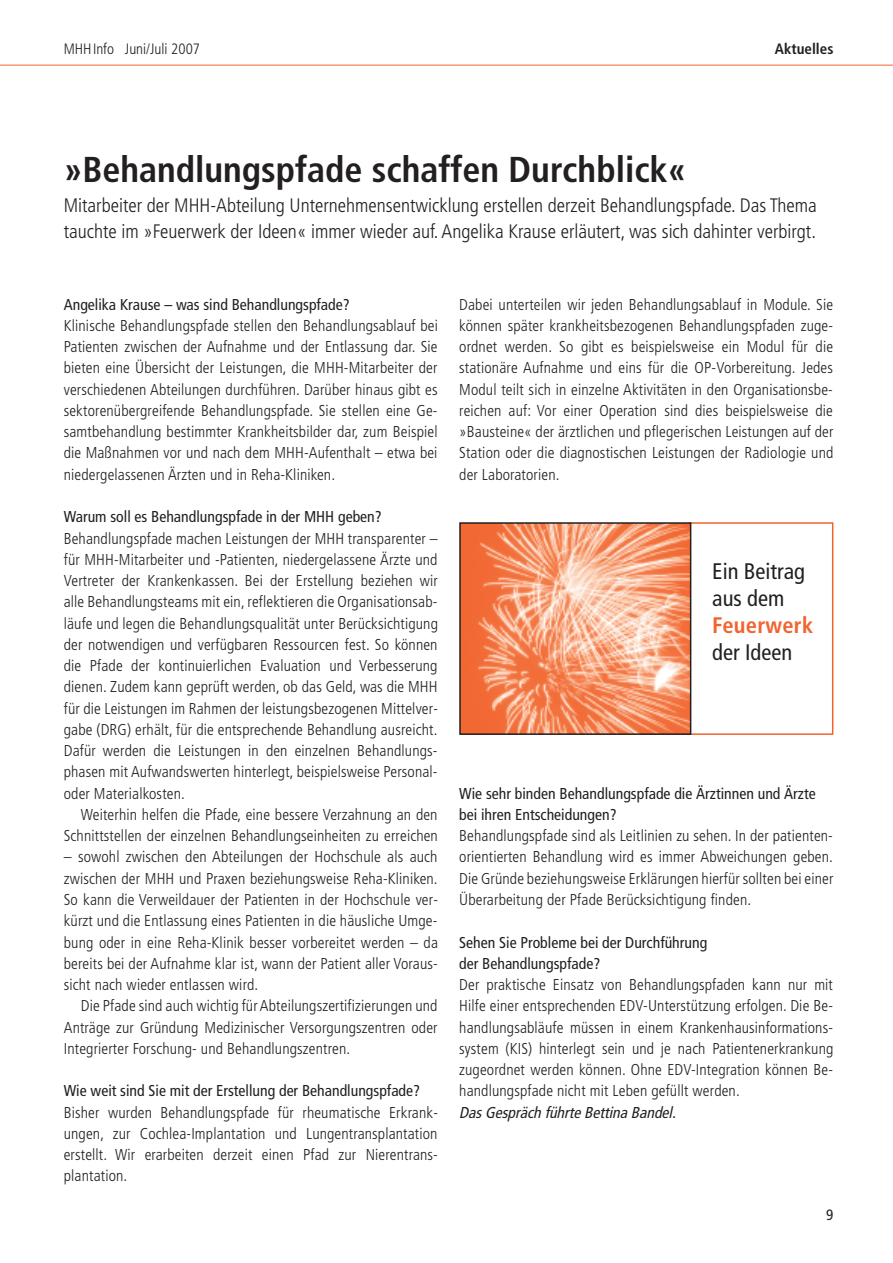
<style>
.page{position:relative;width:893px;height:1263px;background:#fff}
.page>*{position:absolute;margin:0;border:0;box-sizing:border-box;transform-origin:0 0}
.t1{font:700 condensed 36px "Frutiger LT Std";color:#231f20}
.t2{font:condensed 22.5px/27px "Frutiger";color:#231f20}
.t3{font:700 condensed 22.5px "Frutiger LT Std";letter-spacing:.01em;color:#f2642f}
.t4{font:300 condensed 19.5px/25.5px "Frutiger LT Std";color:#231f20}
.t5{font:300 condensed 15.75px/21.3px "Frutiger LT Std";letter-spacing:.01em;color:#231f20;text-align:justify}
.t6{font:condensed 15.75px/21.3px "Frutiger";color:#231f20}
.t7{font:italic condensed 15.75px "Frutiger";color:#231f20}
.t8{font:300 condensed 15px "Frutiger LT Std";color:#231f20}
.t9{font:700 condensed 15px "Frutiger LT Std";color:#231f20}
.t10{font:condensed 15px "Frutiger";color:#231f20}
</style>
<div class="page">
<hr style="left:0;top:65px;width:892px;height:1px;background:#f2642f">
<div style="left:689px;top:522px;width:144px;height:213px;border:2px solid #f2642f"></div>
<img style="left:462px;top:525px;width:226px;height:207px">
<div style="left:459px;top:522px;width:232px;height:213px;border:2px solid #231f20"></div>
<p class="t8" style="left:64px;top:43px;width:138px">MHHInfo Juni/Juli 2007</p>
<p class="t9" style="left:775px;top:43px;width:60px">Aktuelles</p>
<h1 class="t1" style="left:64px;top:155px;width:624px">»Behandlungspfade schaffen Durchblick«</h1>
<p class="t4" style="left:64px;top:194px;width:754px">Mitarbeiter der MHH-Abteilung Unternehmensentwicklung erstellen derzeit Behandlungspfade. Das Thema tauchte im »Feuerwerk der Ideen« immer wieder auf. Angelika Krause erläutert, was sich dahinter verbirgt.</p>
<p class="t6" style="left:64px;top:295px;width:288px">Angelika Krause – was sind Behandlungspfade?</p>
<p class="t5" style="left:64px;top:316px;width:376px">Klinische Behandlungspfade stellen den Behandlungsablauf bei Patienten zwischen der Aufnahme und der Entlassung dar. Sie bieten eine Übersicht der Leistungen, die MHH-Mitarbeiter der verschiedenen Abteilungen durchführen. Darüber hinaus gibt es sektorenübergreifende Behandlungspfade. Sie stellen eine Ge&shy;samtbehandlung bestimmter Krankheitsbilder dar, zum Beispiel die Maßnahmen vor und nach dem MHH-Aufenthalt – etwa bei niedergelassenen Ärzten und in Reha-Kliniken.</p>
<p class="t6" style="left:64px;top:507px;width:320px">Warum soll es Behandlungspfade in der MHH geben?</p>
<p class="t5" style="left:64px;top:529px;width:376px">Behandlungspfade machen Leistungen der MHH transparenter – für MHH-Mitarbeiter und -Patienten, niedergelassene Ärzte und Vertreter der Krankenkassen. Bei der Erstellung beziehen wir alle Behandlungsteams mit ein, reflektieren die Organisationsab&shy;läufe und legen die Behandlungsqualität unter Berücksichtigung der notwendigen und verfügbaren Ressourcen fest. So können die Pfade der kontinuierlichen Evaluation und Verbesserung dienen. Zudem kann geprüft werden, ob das Geld, was die MHH für die Leistungen im Rahmen der leistungsbezogenen Mittelver&shy;gabe (DRG) erhält, für die entsprechende Behandlung ausreicht.<br>Dafür werden die Leistungen in den einzelnen Behandlungs&shy;phasen mit Aufwandswerten hinterlegt, beispielsweise Personal&shy;oder Materialkosten.</p>
<p class="t5" style="left:64px;top:805px;width:376px;text-align:right">Weiterhin helfen die Pfade, eine bessere Verzahnung an den<br>Schnittstellen der einzelnen Behandlungseinheiten zu erreichen</p>
<p class="t5" style="left:64px;top:848px;width:376px">– sowohl zwischen den Abteilungen der Hochschule als auch zwischen der MHH und Praxen beziehungsweise Reha-Kliniken.<br>So kann die Verweildauer der Patienten in der Hochschule ver&shy;kürzt und die Entlassung eines Patienten in die häusliche Umge&shy;bung oder in eine Reha-Klinik besser vorbereitet werden – da bereits bei der Aufnahme klar ist, wann der Patient aller Voraus&shy;sicht nach wieder entlassen wird.</p>
<p class="t5" style="left:64px;top:996px;width:375px;text-indent:17px">Die Pfade sind auch wichtig für Abteilungszertifizierungen und Anträge zur Gründung Medizinischer Versorgungszentren oder Integrierter Forschung- und Behandlungszentren.</p>
<p class="t6" style="left:64px;top:1081px;width:358px">Wie weit sind Sie mit der Erstellung der Behandlungspfade?</p>
<p class="t5" style="left:64px;top:1103px;width:376px">Bisher wurden Behandlungspfade für rheumatische Erkrank&shy;ungen, zur Cochlea-Implantation und Lungentransplantation erstellt. Wir erarbeiten derzeit einen Pfad zur Nierentrans&shy;plantation.</p>
<p class="t5" style="left:459px;top:295px;width:376px">Dabei unterteilen wir jeden Behandlungsablauf in Module. Sie können später krankheitsbezogenen Behandlungspfaden zuge&shy;ordnet werden. So gibt es beispielsweise ein Modul für die stationäre Aufnahme und eins für die OP-Vorbereitung. Jedes Modul teilt sich in einzelne Aktivitäten in den Organisationsbe&shy;reichen auf: Vor einer Operation sind dies beispielsweise die »Bausteine« der ärztlichen und pflegerischen Leistungen auf der Station oder die diagnostischen Leistungen der Radiologie und der Laboratorien.</p>
<h2 class="t2" style="left:712px;top:559px;width:94px">Ein Beitrag aus dem</h2>
<h2 class="t3" style="left:712px;top:616px;width:103px">Feuerwerk</h2>
<h2 class="t2" style="left:712px;top:640px;width:81px">der Ideen</h2>
<p class="t6" style="left:459px;top:784px;width:358px">Wie sehr binden Behandlungspfade die Ärztinnen und Ärzte bei ihren Entscheidungen?</p>
<p class="t5" style="left:459px;top:826px;width:376px">Behandlungspfade sind als Leitlinien zu sehen. In der patienten&shy;orientierten Behandlung wird es immer Abweichungen geben.<br>Die Gründe beziehungsweise Erklärungen hierfür sollten bei einer Überarbeitung der Pfade Berücksichtigung finden.</p>
<p class="t6" style="left:459px;top:933px;width:250px">Sehen Sie Probleme bei der Durchführung der Behandlungspfade?</p>
<p class="t5" style="left:459px;top:975px;width:376px">Der praktische Einsatz von Behandlungspfaden kann nur mit Hilfe einer entsprechenden EDV-Unterstützung erfolgen. Die Be&shy;handlungsabläufe müssen in einem Krankenhausinformations&shy;system (KIS) hinterlegt sein und je nach Patientenerkrankung zugeordnet werden können. Ohne EDV-Integration können Be&shy;handlungspfade nicht mit Leben gefüllt werden.</p>
<p class="t7" style="left:459px;top:1106px;width:221px">DasGespräch führte Bettina Bandel.</p>
<p class="t10" style="left:826px;top:1209px;width:9px">9</p>
</div>
